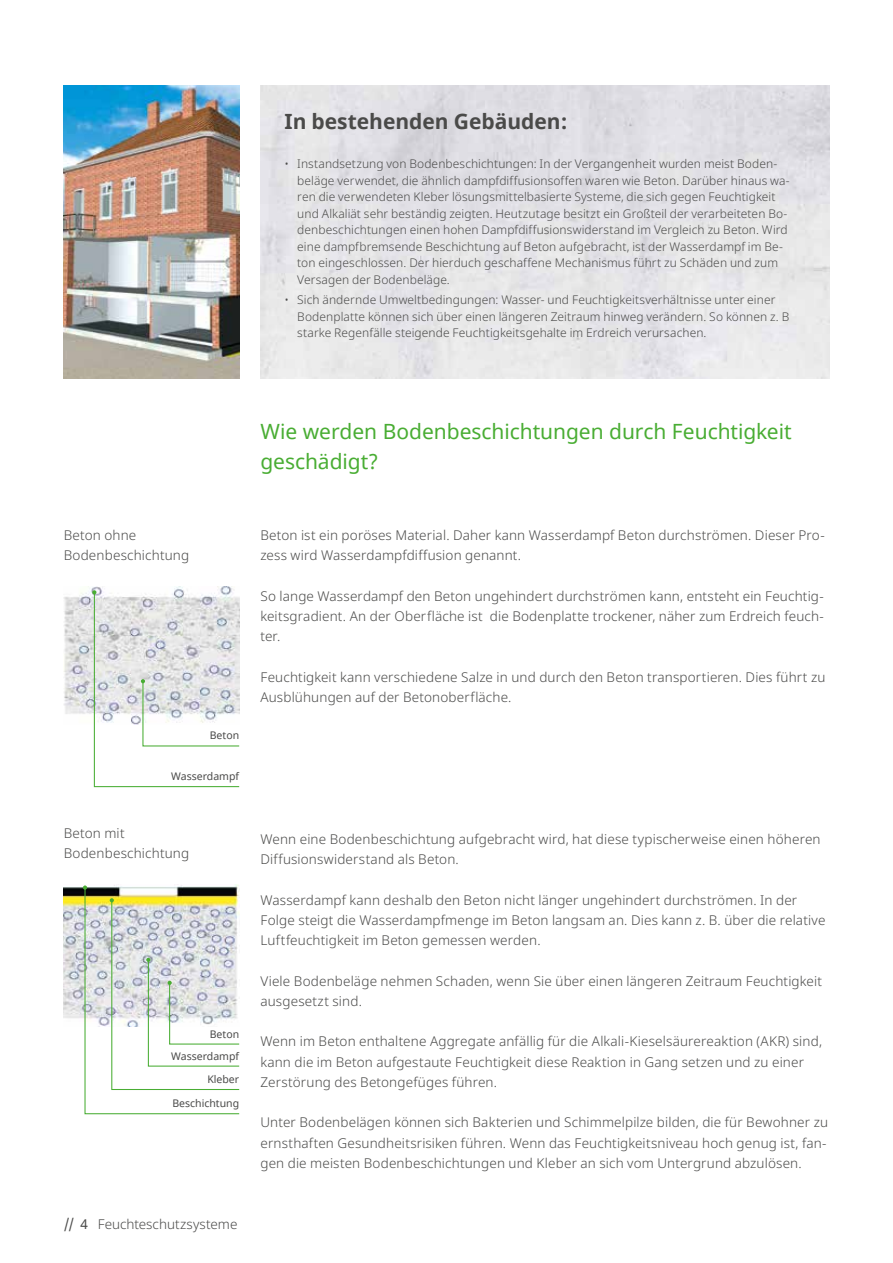
<style>
.page{position:relative;width:893px;height:1263px;background:#fff}
.page>*{position:absolute;margin:0;border:0;box-sizing:border-box;transform-origin:0 0}
.t1{font:21px/30px "Noto Sans";letter-spacing:-.005em;color:#49ad33}
.t2{font:700 21px "Noto Sans";color:#4a4a49}
.t3{font:300 13.5px/20.2px "Noto Sans";letter-spacing:.01em;color:#4a4a49}
.t4{font:300 12px/16.5px "Noto Sans";letter-spacing:.005em;color:#4a4a49}
.t5{font:10.5px "Noto Sans";color:#4a4a49}
.s1{font-weight:400}
</style>
<div class="page">
<img style="left:64px;top:85px;width:175px;height:293px">
<img style="left:64px;top:586px;width:170px;height:128px">
<img style="left:64px;top:884px;width:174px;height:135px">
<svg style="left:92px;top:590px;width:148px;height:198px"></svg>
<svg style="left:83px;top:885px;width:157px;height:230px"></svg>
<h1 class="t2" style="left:285px;top:106px;width:284px">In bestehenden Gebäuden:</h1>
<p class="t4" style="left:297px;top:156px;width:494px;text-indent:-13px">• Instandsetzung von Bodenbeschichtungen: In der Vergangenheit wurden meist Boden&shy;beläge verwendet, die ähnlich dampfdiffusionsoffen waren wie Beton. Darüber hinaus wa&shy;ren die verwendeten Kleber lösungsmittelbasierte Systeme, die sich gegen Feuchtigkeit und Alkaliät sehr beständig zeigten. Heutzutage besitzt ein Großteil der verarbeiteten Bo&shy;denbeschichtungen einen hohen Dampfdiffusionswiderstand im Vergleich zu Beton. Wird eine dampfbremsende Beschichtung auf Beton aufgebracht, ist der Wasserdampf im Be&shy;ton eingeschlossen. Der hierduch geschaffene Mechanismus führt zu Schäden und zum Versagen der Bodenbeläge.</p>
<p class="t4" style="left:297px;top:292px;width:493px;text-indent:-13px">• Sich ändernde Umweltbedingungen: Wasser- und Feuchtigkeitsverhältnisse unter einer<br>Bodenplatte können sich über einen längeren Zeitraum hinweg verändern. So können z. B starke Regenfälle steigende Feuchtigkeitsgehalte im Erdreich verursachen.</p>
<h1 class="t1" style="left:260px;top:417px;width:533px">Wie werden Bodenbeschichtungen durch Feuchtigkeit geschädigt?</h1>
<p class="t3" style="left:64px;top:525px;width:127px">Beton ohne<br>Bodenbeschichtung</p>
<p class="t5" style="left:210px;top:728px;width:31px">Beton</p>
<p class="t5" style="left:171px;top:769px;width:70px">Wasserdampf</p>
<p class="t3" style="left:64px;top:823px;width:127px">Beton mit<br>Bodenbeschichtung</p>
<p class="t5" style="left:210px;top:1026px;width:31px">Beton</p>
<p class="t5" style="left:171px;top:1048px;width:70px">Wasserdampf</p>
<p class="t5" style="left:207px;top:1072px;width:33px">Kleber</p>
<p class="t5" style="left:172px;top:1096px;width:68px">Beschichtung</p>
<p class="t3" style="left:64px;top:1214px;width:175px"><span class="s1">// 4</span> Feuchteschutzsysteme</p>
<p class="t3" style="left:260px;top:525px;width:566px">Beton ist ein poröses Material. Daher kann Wasserdampf Beton durchströmen. Dieser Pro&shy;zess wird Wasserdampfdiffusion genannt.</p>
<p class="t3" style="left:260px;top:586px;width:565px;text-align:justify">So lange Wasserdampf den Beton ungehindert durchströmen kann, entsteht ein Feuchtig&shy;keitsgradient. An der Oberfläche ist die Bodenplatte trockener, näher zum Erdreich feuch&shy;ter.</p>
<p class="t3" style="left:260px;top:667px;width:566px">Feuchtigkeit kann verschiedene Salze in und durch den Beton transportieren. Dies führt zu<br>Ausblühungen auf der Betonoberfläche.</p>
<p class="t3" style="left:260px;top:829px;width:562px">Wenn eine Bodenbeschichtung aufgebracht wird, hat diese typischerweise einen höheren<br>Diffusionswiderstand als Beton.</p>
<p class="t3" style="left:260px;top:890px;width:567px">Wasserdampf kann deshalb den Beton nicht länger ungehindert durchströmen. In der<br>Folge steigt die Wasserdampfmenge im Beton langsam an. Dies kann z. B. über die relative<br>Luftfeuchtigkeit im Beton gemessen werden.</p>
<p class="t3" style="left:260px;top:971px;width:563px">Viele Bodenbeläge nehmen Schaden, wenn Sie über einen längeren Zeitraum Feuchtigkeit ausgesetzt sind.</p>
<p class="t3" style="left:260px;top:1032px;width:563px">Wenn im Beton enthaltene Aggregate anfällig für die Alkali-Kieselsäurereaktion (AKR) sind, kann die im Beton aufgestaute Feuchtigkeit diese Reaktion in Gang setzen und zu einer<br>Zerstörung des Betongefüges führen.</p>
<p class="t3" style="left:260px;top:1113px;width:569px;text-align:justify">Unter Bodenbelägen können sich Bakterien und Schimmelpilze bilden, die für Bewohner zu ernsthaften Gesundheitsrisiken führen. Wenn das Feuchtigkeitsniveau hoch genug ist, fan&shy;gen die meisten Bodenbeschichtungen und Kleber an sich vom Untergrund abzulösen.</p>
</div>
